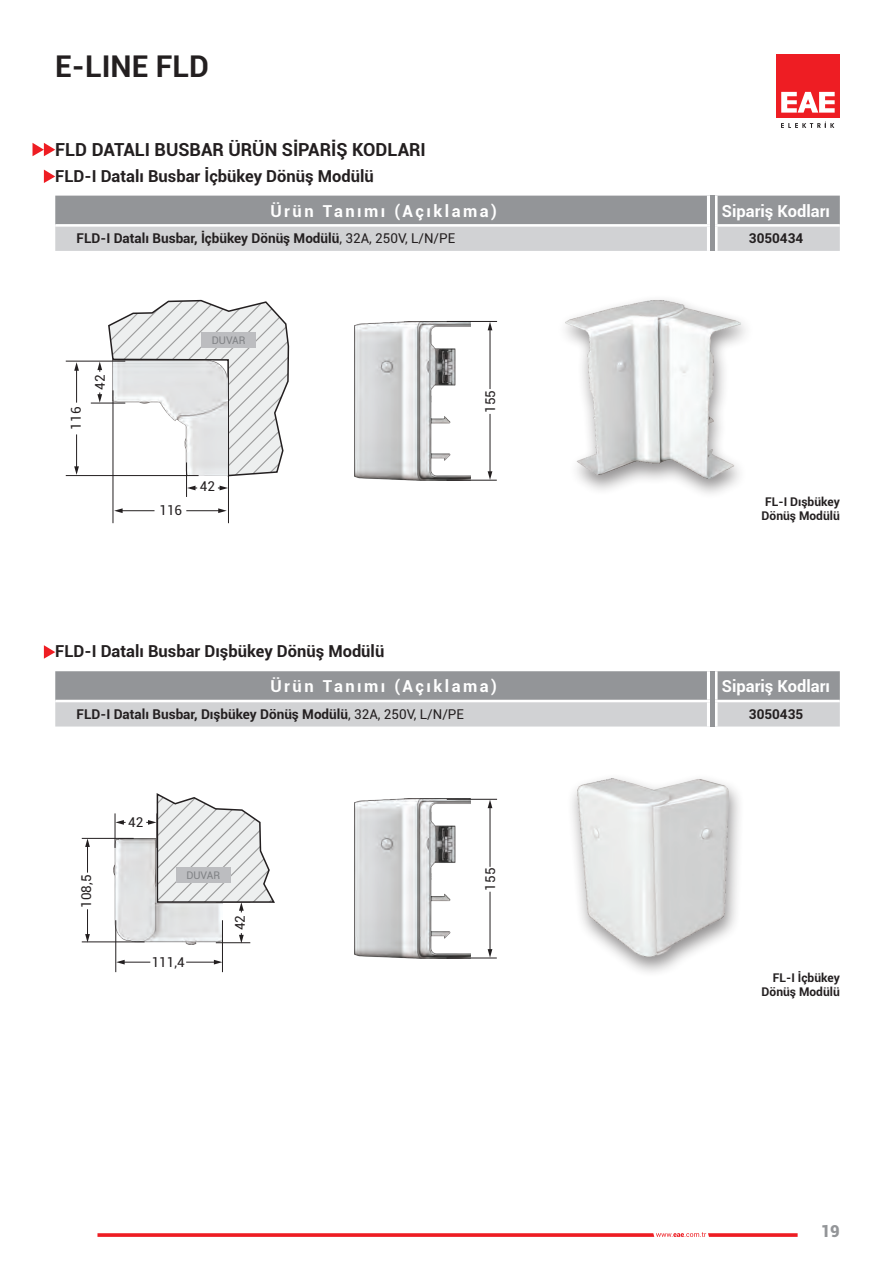
<style>
.page{position:relative;width:893px;height:1263px;background:#fff}
.page>*{position:absolute;margin:0;border:0;box-sizing:border-box;transform-origin:0 0}
.t1{font:700 30px "Roboto";color:#231f20}
.t2{font:700 18px "Roboto";color:#231f20}
.t3{font:700 16.5px "Roboto";color:#231f20}
.t4{font:700 16.5px "Roboto";letter-spacing:.15em;color:#fff}
.t5{font:700 16.5px "Roboto";color:#fff}
.t6{font:900 16.5px "Roboto";color:#939598}
.t7{font:700 13.5px "Roboto";color:#231f20}
.t8{font:13.5px "Roboto";color:#231f20}
.t9{font:700 12px/14.4px "Roboto";color:#231f20}
.t10{font:10.5px "Roboto";color:#808285}
.s1{font-weight:400}
</style>
<div class="page">
<div style="left:776px;top:54px;width:64px;height:64px;background:#ee1d23"></div>
<svg style="left:781px;top:92px;width:54px;height:21px"></svg>
<svg style="left:781px;top:122px;width:53px;height:6px"></svg>
<svg style="left:97px;top:1232px;width:701px;height:5px"></svg>
<svg style="left:33px;top:143px;width:22px;height:13px"></svg>
<svg style="left:44px;top:170px;width:11px;height:13px"></svg>
<svg style="left:44px;top:645px;width:11px;height:14px"></svg>
<svg style="left:55px;top:196px;width:785px;height:55px;background:#afb1b3"></svg>
<svg style="left:707px;top:196px;width:11px;height:28px"></svg>
<svg style="left:707px;top:227px;width:11px;height:24px"></svg>
<hr style="left:55px;top:224px;width:657px;height:3px;background:#fff">
<hr style="left:712px;top:224px;width:128px;height:3px;background:#fff">
<svg style="left:55px;top:671px;width:785px;height:55px;background:#b0b1b4"></svg>
<svg style="left:707px;top:671px;width:11px;height:29px"></svg>
<svg style="left:707px;top:702px;width:11px;height:24px"></svg>
<hr style="left:55px;top:700px;width:657px;height:2px;background:#fff">
<hr style="left:712px;top:700px;width:128px;height:2px;background:#fff">
<hr style="left:710px;top:196px;width:4px;height:55px;background:#939598">
<hr style="left:710px;top:671px;width:4px;height:55px;background:#939598">
<div style="left:555px;top:295px;width:200px;height:205px;background:#231f20;opacity:.5"></div>
<img style="left:565px;top:300px;width:175px;height:179px">
<div style="left:566px;top:772px;width:179px;height:206px;background:#231f20;opacity:.5"></div>
<img style="left:577px;top:778px;width:151px;height:179px">
<img style="left:355px;top:321px;width:115px;height:159px">
<img style="left:355px;top:799px;width:115px;height:159px">
<img style="left:114px;top:838px;width:108px;height:107px">
<hr style="left:186px;top:462px;width:1px;height:35px;background:#231f20">
<hr style="left:216px;top:942px;width:34px;height:1px;background:#231f20">
<hr style="left:66px;top:361px;width:59px;height:1px;background:#231f20">
<hr style="left:228px;top:462px;width:1px;height:61px;background:#231f20">
<hr style="left:91px;top:403px;width:34px;height:1px;background:#231f20">
<hr style="left:115px;top:813px;width:1px;height:35px;background:#231f20">
<hr style="left:76px;top:370px;width:1px;height:33px;background:#231f20">
<hr style="left:186px;top:510px;width:33px;height:1px;background:#231f20">
<hr style="left:186px;top:962px;width:32px;height:1px;background:#231f20">
<hr style="left:87px;top:843px;width:1px;height:30px;background:#231f20">
<hr style="left:490px;top:327px;width:1px;height:62px;background:#231f20">
<hr style="left:490px;top:805px;width:1px;height:62px;background:#231f20">
<hr style="left:76px;top:434px;width:1px;height:33px;background:#231f20">
<hr style="left:122px;top:510px;width:33px;height:1px;background:#231f20">
<hr style="left:120px;top:962px;width:30px;height:1px;background:#231f20">
<hr style="left:490px;top:414px;width:1px;height:61px;background:#231f20">
<hr style="left:490px;top:892px;width:1px;height:60px;background:#231f20">
<svg style="left:187px;top:486px;width:10px;height:4px"></svg>
<svg style="left:239px;top:933px;width:5px;height:10px"></svg>
<svg style="left:218px;top:486px;width:10px;height:4px"></svg>
<svg style="left:97px;top:299px;width:193px;height:178px"></svg>
<svg style="left:115px;top:820px;width:11px;height:5px"></svg>
<svg style="left:74px;top:362px;width:5px;height:9px"></svg>
<svg style="left:218px;top:508px;width:9px;height:5px"></svg>
<svg style="left:214px;top:960px;width:8px;height:4px"></svg>
<svg style="left:85px;top:839px;width:5px;height:8px"></svg>
<svg style="left:488px;top:322px;width:4px;height:8px"></svg>
<svg style="left:488px;top:800px;width:4px;height:8px"></svg>
<svg style="left:74px;top:466px;width:5px;height:9px"></svg>
<svg style="left:114px;top:508px;width:9px;height:5px"></svg>
<svg style="left:116px;top:960px;width:9px;height:4px"></svg>
<svg style="left:85px;top:909px;width:5px;height:32px"></svg>
<svg style="left:488px;top:471px;width:4px;height:9px"></svg>
<svg style="left:488px;top:949px;width:4px;height:9px"></svg>
<hr style="left:447px;top:321px;width:50px;height:1px;background:#231f20">
<hr style="left:447px;top:799px;width:50px;height:1px;background:#231f20">
<hr style="left:66px;top:475px;width:133px;height:1px;background:#231f20">
<hr style="left:113px;top:390px;width:1px;height:133px;background:#231f20">
<hr style="left:115px;top:920px;width:1px;height:52px;background:#231f20">
<hr style="left:82px;top:941px;width:63px;height:1px;background:#231f20">
<hr style="left:222px;top:920px;width:1px;height:52px;background:#231f20">
<hr style="left:82px;top:838px;width:52px;height:1px;background:#231f20">
<hr style="left:446px;top:480px;width:51px;height:1px;background:#231f20">
<hr style="left:446px;top:958px;width:51px;height:1px;background:#231f20">
<svg style="left:146px;top:793px;width:129px;height:119px"></svg>
<div style="left:176px;top:867px;width:55px;height:16px;background:#bcbdc0"></div>
<h1 class="t1" style="left:55px;top:45px;width:155px">E-LINE FLD</h1>
<h2 class="t2" style="left:55px;top:137px;width:372px">FLD DATALI BUSBAR ÜRÜN SİPARİŞ KODLARI</h2>
<p class="t3" style="left:55px;top:164px;width:320px">FLD-I Datalı Busbar İçbükey Dönüş Modülü</p>
<p class="t4" style="left:270px;top:199px;width:228px">Ürün Tanımı (Açıklama)</p>
<p class="t5" style="left:722px;top:199px;width:110px">Sipariş Kodları</p>
<p class="t7" style="left:77px;top:229px;width:380px">FLD-I Datalı Busbar, İçbükey Dönüş Modülü<span class="s1">, 32A, 250V, L/N/PE</span></p>
<p class="t7" style="left:749px;top:229px;width:56px">3050434</p>
<p class="t8" style="left:67px;top:429px;width:24px;rotate:-90deg">116</p>
<p class="t8" style="left:91px;top:390px;width:17px;rotate:-90deg">42</p>
<p class="t10" style="left:212px;top:333px;width:35px">DUVAR</p>
<p class="t8" style="left:159px;top:501px;width:24px">116</p>
<p class="t8" style="left:200px;top:477px;width:17px">42</p>
<p class="t3" style="left:55px;top:640px;width:331px">FLD-I Datalı Busbar Dışbükey Dönüş Modülü</p>
<p class="t8" style="left:481px;top:413px;width:24px;rotate:-90deg">155</p>
<p class="t9" style="left:762px;top:494px;width:80px">FL-I Dışbükey<br>Dönüş Modülü</p>
<p class="t4" style="left:270px;top:675px;width:228px">Ürün Tanımı (Açıklama)</p>
<p class="t5" style="left:722px;top:675px;width:110px">Sipariş Kodları</p>
<p class="t7" style="left:77px;top:704px;width:389px">FLD-I Datalı Busbar, Dışbükey Dönüş Modülü<span class="s1">, 32A, 250V, L/N/PE</span></p>
<p class="t7" style="left:749px;top:704px;width:56px">3050435</p>
<p class="t8" style="left:77px;top:908px;width:35px;rotate:-90deg">108,5</p>
<p class="t8" style="left:128px;top:813px;width:17px">42</p>
<p class="t10" style="left:186px;top:868px;width:35px">DUVAR</p>
<p class="t8" style="left:152px;top:952px;width:35px">111,4</p>
<p class="t8" style="left:230px;top:930px;width:17px;rotate:-90deg">42</p>
<p class="t8" style="left:481px;top:891px;width:24px;rotate:-90deg">155</p>
<p class="t9" style="left:762px;top:970px;width:80px;text-align:right">FL-I İçbükey<br>Dönüş Modülü</p>
<p class="t6" style="left:821px;top:1219px;width:21px">19</p>
</div>
